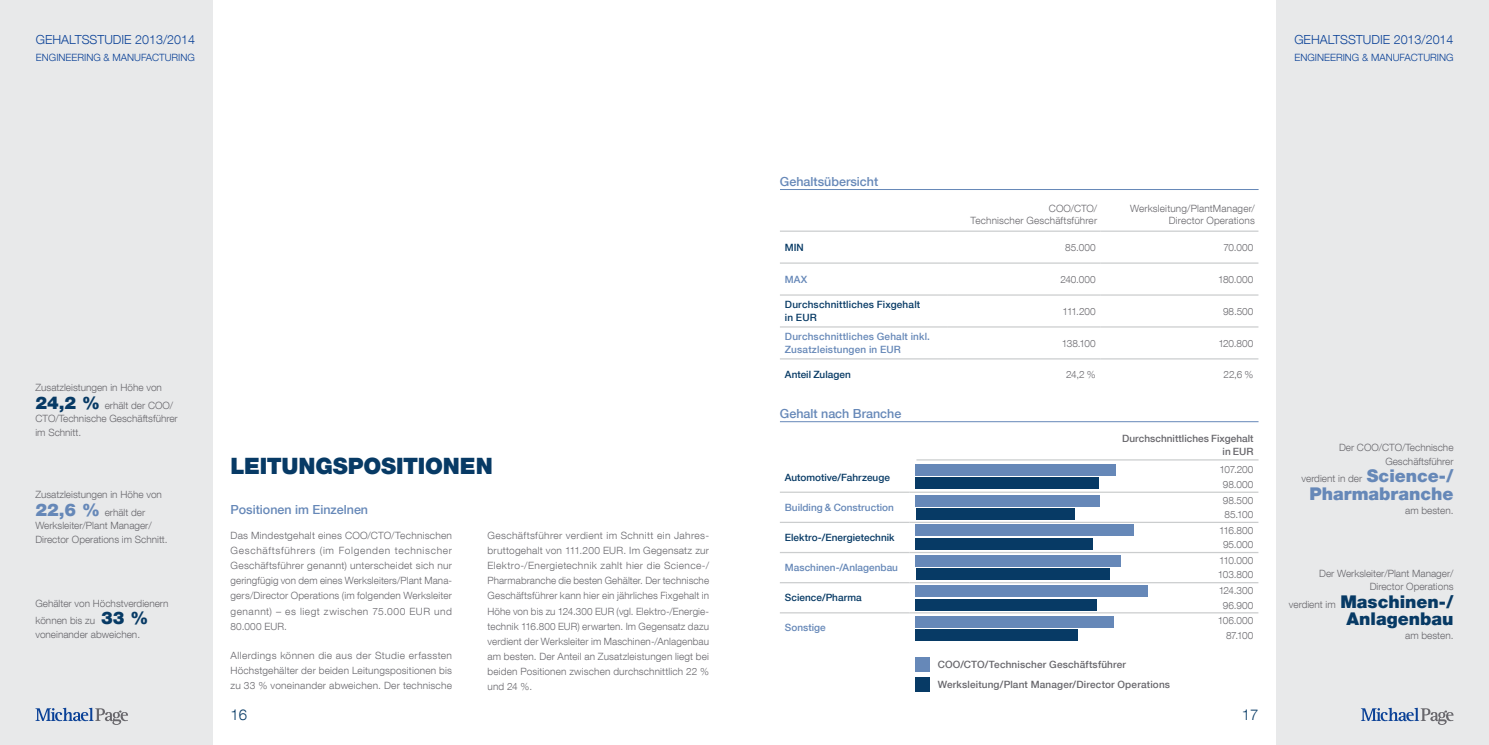
<style>
.page{position:relative;width:1489px;height:745px;background:#fff}
.page>*{position:absolute;margin:0;border:0;box-sizing:border-box;transform-origin:0 0}
.t1{font:900 22.5px "Helvetica Neue LT Com";letter-spacing:-.01em;color:#073a65}
.t2{font:900 17.5px/17.5px "Helvetica Neue LT Com";color:#073a65;text-align:right}
.t3{font:900 17.5px "Helvetica Neue LT Com";color:#6688b8}
.t4{font:300 15px "Helvetica Neue LT Com";color:#073a65}
.t5{font:500 12.5px "Helvetica Neue LT Com";color:#6688b8}
.t6{font:300 12.5px "Helvetica Neue LT Com";color:#0a4197}
.t7{font:300 10px/15px "Helvetica Neue LT Com";color:#68676c}
.t8{font:500 10px/20.2px "Helvetica Neue LT Com";letter-spacing:.015em;color:#68676c}
.t9{font:500 10px/12.5px "Helvetica Neue LT Com";letter-spacing:.005em;color:#073a65}
.t10{font:500 10px/12.5px "Helvetica Neue LT Com";letter-spacing:.01em;color:#6688b8}
.t11{font:300 10px "Helvetica Neue LT Com";color:#0a4197}
.s1{font-weight:900;font-size:17.5px;color:#073a65}
.s2{font-weight:900;font-size:17.5px;color:#6688b8}
.s3{font-weight:300;font-size:10px;color:#68676c}
</style>
<div class="page">
<div style="left:0;top:0;width:213px;height:744px;background:#e8e9ea"></div>
<div style="left:1276px;top:0;width:212px;height:744px;background:#e8e9ea"></div>
<svg style="left:35px;top:707px;width:93px;height:17px"></svg>
<svg style="left:1361px;top:707px;width:92px;height:17px"></svg>
<hr style="left:780px;top:189px;width:478px;height:1px;background:#6688b8">
<hr style="left:780px;top:421px;width:478px;height:1px;background:#6688b8">
<hr style="left:779px;top:230px;width:168px;height:2px;background:#cbcdce">
<hr style="left:947px;top:230px;width:153px;height:2px;background:#cbcdce">
<hr style="left:1100px;top:230px;width:158px;height:2px;background:#cbcdce">
<hr style="left:779px;top:262px;width:168px;height:1px;background:#cbcdce">
<hr style="left:947px;top:262px;width:153px;height:1px;background:#cbcdce">
<hr style="left:1100px;top:262px;width:158px;height:1px;background:#cbcdce">
<hr style="left:779px;top:294px;width:168px;height:1px;background:#cbcdce">
<hr style="left:947px;top:294px;width:153px;height:1px;background:#cbcdce">
<hr style="left:1100px;top:294px;width:158px;height:1px;background:#cbcdce">
<hr style="left:779px;top:326px;width:168px;height:1px;background:#cbcdce">
<hr style="left:947px;top:326px;width:153px;height:1px;background:#cbcdce">
<hr style="left:1100px;top:326px;width:158px;height:1px;background:#cbcdce">
<hr style="left:779px;top:358px;width:168px;height:1px;background:#cbcdce">
<hr style="left:947px;top:358px;width:153px;height:1px;background:#cbcdce">
<hr style="left:1100px;top:358px;width:158px;height:1px;background:#cbcdce">
<hr style="left:779px;top:491px;width:130px;height:1px;background:#cbcdce">
<hr style="left:909px;top:491px;width:349px;height:1px;background:#cbcdce">
<hr style="left:779px;top:521px;width:130px;height:1px;background:#cbcdce">
<hr style="left:909px;top:521px;width:349px;height:1px;background:#cbcdce">
<hr style="left:779px;top:551px;width:130px;height:1px;background:#cbcdce">
<hr style="left:909px;top:551px;width:349px;height:1px;background:#cbcdce">
<hr style="left:779px;top:581px;width:130px;height:2px;background:#cbcdce">
<hr style="left:909px;top:581px;width:349px;height:2px;background:#cbcdce">
<hr style="left:779px;top:611px;width:130px;height:2px;background:#cbcdce">
<hr style="left:909px;top:611px;width:349px;height:2px;background:#cbcdce">
<div style="left:915px;top:657px;width:14px;height:14px;background:#6688b8"></div>
<div style="left:915px;top:463px;width:200px;height:12px;background:#6688b8"></div>
<div style="left:915px;top:495px;width:184px;height:11px;background:#6688b8"></div>
<div style="left:915px;top:524px;width:218px;height:12px;background:#6688b8"></div>
<div style="left:915px;top:554px;width:205px;height:12px;background:#6688b8"></div>
<div style="left:915px;top:585px;width:232px;height:11px;background:#6688b8"></div>
<div style="left:915px;top:615px;width:198px;height:12px;background:#6688b8"></div>
<div style="left:915px;top:677px;width:14px;height:14px;background:#073a65"></div>
<div style="left:915px;top:477px;width:183px;height:11px;background:#073a65"></div>
<div style="left:915px;top:508px;width:159px;height:12px;background:#073a65"></div>
<div style="left:915px;top:537px;width:177px;height:12px;background:#073a65"></div>
<div style="left:915px;top:568px;width:194px;height:11px;background:#073a65"></div>
<div style="left:915px;top:598px;width:181px;height:12px;background:#073a65"></div>
<div style="left:915px;top:629px;width:163px;height:11px;background:#073a65"></div>
<hr style="left:916px;top:459px;width:342px;height:1px;background:#cbcdce">
<p class="t6" style="left:36px;top:32px;width:161px">GEHALTSSTUDIE 2013/2014</p>
<p class="t11" style="left:36px;top:51px;width:160px">ENGINEERING &amp; MANUFACTURING</p>
<p class="t6" style="left:1294px;top:32px;width:161px">GEHALTSSTUDIE 2013/2014</p>
<p class="t11" style="left:1294px;top:51px;width:160px">ENGINEERING &amp; MANUFACTURING</p>
<p class="t7" style="left:35px;top:378px;width:139px;line-height:17.5px">Zusatzleistungen in Höhe von<br><span class="s1">24,2 %</span> erhält der COO/</p>
<p class="t7" style="left:35px;top:411px;width:144px;line-height:13.8px">CTO/Technische Geschäftsführer im Schnitt.</p>
<p class="t7" style="left:35px;top:485px;width:128px;line-height:17.5px">Zusatzleistungen in Höhe von<br><span class="s2">22,6 %</span> erhält der</p>
<p class="t7" style="left:35px;top:518px;width:132px;line-height:13.8px">Werksleiter/Plant Manager/<br>Director Operations im Schnitt.</p>
<p class="t7" style="left:35px;top:593px;width:135px;line-height:17.5px">Gehälter von Höchstverdienern können bis zu <span class="s1">33 %</span></p>
<p class="t7" style="left:35px;top:626px;width:104px">voneinander abweichen.</p>
<p class="t5" style="left:780px;top:173px;width:100px">Gehaltsübersicht</p>
<p class="t7" style="left:970px;top:202px;width:128px;line-height:12.5px;text-align:right">COO/CTO/<br>Technischer Geschäftsführer</p>
<p class="t7" style="left:1130px;top:202px;width:126px;line-height:12.5px;text-align:right">Werksleitung/PlantManager/<br>Director Operations</p>
<p class="t9" style="left:784px;top:240px;width:20px">MIN</p>
<p class="t7" style="left:1065px;top:239px;width:32px">85.000</p>
<p class="t7" style="left:1223px;top:239px;width:32px">70.000</p>
<p class="t10" style="left:784px;top:272px;width:24px">MAX</p>
<p class="t7" style="left:1060px;top:271px;width:37px">240.000</p>
<p class="t7" style="left:1217px;top:271px;width:37px">180.000</p>
<p class="t9" style="left:784px;top:298px;width:137px">Durchschnittliches Fixgehalt in EUR</p>
<p class="t7" style="left:1062px;top:303px;width:35px">111.200</p>
<p class="t7" style="left:1222px;top:303px;width:32px">98. 500</p>
<p class="t10" style="left:784px;top:330px;width:147px">Durchschnittliches Gehalt inkl.<br>Zusatzleistungen in EUR</p>
<p class="t7" style="left:1061px;top:335px;width:35px">138.100</p>
<p class="t7" style="left:1218px;top:335px;width:37px">120.800</p>
<p class="t9" style="left:784px;top:368px;width:67px">Anteil Zulagen</p>
<p class="t7" style="left:1065px;top:367px;width:31px">24,2 %</p>
<p class="t7" style="left:1223px;top:367px;width:31px">22,6 %</p>
<h1 class="t1" style="left:230px;top:452px;width:264px">LEITUNGSPOSITIONEN</h1>
<p class="t5" style="left:230px;top:501px;width:139px">Positionen im Einzelnen</p>
<p class="t7" style="left:230px;top:527px;width:223px;text-align:justify">Das Mindestgehalt eines COO/CTO/Technischen Geschäftsführers (im Folgenden technischer Geschäftsführer genannt) unterscheidet sich nur geringfügig von dem eines Werksleiters/Plant Mana&shy;gers/Director Operations (im folgenden Werksleiter genannt) – es liegt zwischen 75.000 EUR und 80.000 EUR.</p>
<p class="t7" style="left:230px;top:647px;width:223px;text-align:justify">Allerdings können die aus der Studie erfassten Höchstgehälter der beiden Leitungspositionen bis zu 33 % voneinander abweichen. Der technische</p>
<p class="t7" style="left:487px;top:527px;width:223px;text-align:justify">Geschäftsführer verdient im Schnitt ein Jahres&shy;bruttogehalt von 111. 200 EUR. Im Gegensatz zur Elektro-/Energietechnik zahlt hier die Science-/ Pharmabranche die besten Gehälter. Der technische Geschäftsführer kann hier ein jährliches Fixgehalt in Höhe von bis zu 124.300 EUR (vgl. Elektro-/Energie&shy;technik 116. 800 EUR) erwarten. Im Gegensatz dazu verdient der Werksleiter im Maschinen-/Anlagenbau am besten. Der Anteil an Zusatzleistungen liegt bei beiden Positionen zwischen durchschnittlich 22 % und 24 %.</p>
<p class="t5" style="left:780px;top:405px;width:123px">Gehalt nach Branche</p>
<p class="t8" style="left:1122px;top:432px;width:133px;line-height:12.5px;text-align:right">Durchschnittliches Fixgehalt in EUR</p>
<p class="t9" style="left:784px;top:470px;width:107px">Automotive/Fahrzeuge</p>
<p class="t7" style="left:1219px;top:461px;width:35px;text-align:center">107. 200<br>98.000</p>
<p class="t10" style="left:784px;top:500px;width:110px">Building &amp; Construction</p>
<p class="t7" style="left:1222px;top:492px;width:32px;line-height:14.4px">98. 500<br>85.100</p>
<p class="t9" style="left:784px;top:530px;width:111px">Elektro-/Energietechnik</p>
<p class="t7" style="left:1218px;top:522px;width:36px;line-height:14.4px;text-align:center">116.800<br>95.000</p>
<p class="t10" style="left:784px;top:561px;width:115px">Maschinen-/Anlagenbau</p>
<p class="t7" style="left:1217px;top:552px;width:37px;line-height:14.4px">110.000<br>103.800</p>
<p class="t9" style="left:784px;top:591px;width:78px">Science/Pharma</p>
<p class="t7" style="left:1218px;top:582px;width:36px;line-height:14.4px;text-align:center">124.300<br>96.900</p>
<p class="t10" style="left:784px;top:621px;width:42px">Sonstige</p>
<p class="t7" style="left:1217px;top:612px;width:37px;text-align:right">106.000<br>87.100</p>
<p class="t8" style="left:937px;top:653px;width:234px">COO/CTO/Technischer Geschäftsführer<br>Werksleitung/Plant Manager/Director Operations</p>
<h3 class="t4" style="left:230px;top:704px;width:18px">16</h3>
<h3 class="t4" style="left:1241px;top:705px;width:18px">17</h3>
<p class="t7" style="left:1338px;top:440px;width:116px;line-height:13.8px;text-align:right">Der COO/CTO/Technische<br>Geschäftsführer</p>
<p class="t7" style="left:1301px;top:471px;width:153px">verdient in der <span class="s2">Science-/</span></p>
<h2 class="t3" style="left:1309px;top:483px;width:145px">Pharmabranche</h2>
<p class="t7" style="left:1404px;top:502px;width:48px">am besten.</p>
<p class="t7" style="left:1318px;top:565px;width:136px;line-height:13.8px;text-align:right">Der Werksleiter/Plant Manager/<br>Director Operations</p>
<h2 class="t2" style="left:1288px;top:592px;width:166px"><span class="s3">verdient im</span> Maschinen-/<br>Anlagenbau</h2>
<p class="t7" style="left:1404px;top:627px;width:48px">am besten.</p>
</div>
